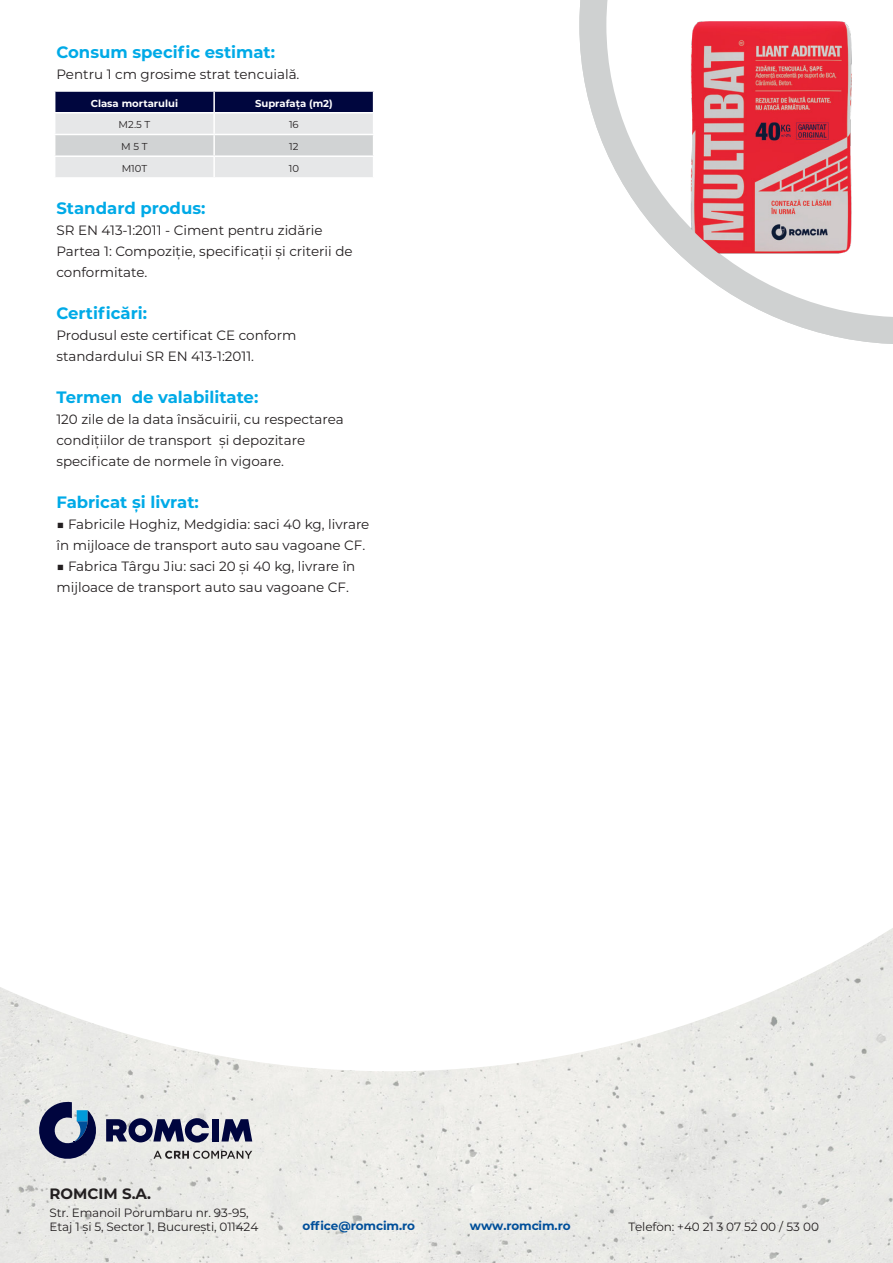
<style>
.page{position:relative;width:893px;height:1263px;background:#fff}
.page>*{position:absolute;margin:0;border:0;box-sizing:border-box;transform-origin:0 0}
.t1{font:700 16.5px "Montserrat";color:#00aae7}
.t2{font:700 15px "Montserrat";color:#231f20}
.t3{font:13.5px/21px "Montserrat";color:#231f20}
.t4{font:12px/14.4px "Montserrat";letter-spacing:-.01em;color:#231f20}
.t5{font:700 12px "Montserrat";letter-spacing:-.01em;color:#004f9a}
.t6{font:700 10.05px "Montserrat";color:#fff}
.t7{font:10.05px "Montserrat";color:#231f20}
</style>
<div class="page">
<div style="left:0;top:1071px;width:893px;height:192px;background:#eaeae7"></div>
<svg style="left:0;top:928px;width:893px;height:143px"></svg>
<svg style="left:154px;top:1151px;width:98px;height:8px"></svg>
<svg style="left:221px;top:1119px;width:31px;height:22px"></svg>
<div style="left:212px;top:1119px;width:7px;height:22px;background:#00053e"></div>
<svg style="left:106px;top:1118px;width:103px;height:24px;background:#575a7c"></svg>
<svg style="left:36px;top:1101px;width:63px;height:60px;background:#737d98"></svg>
<svg style="left:579px;top:0;width:314px;height:344px"></svg>
<img style="left:674px;top:1px;width:193px;height:272px">
<svg style="left:54px;top:91px;width:320px;height:86px;background:#adafbd"></svg>
<p class="t1" style="left:56px;top:41px;width:220px">Consum specific estimat:</p>
<p class="t3" style="left:56px;top:64px;width:245px">Pentru 1 cm grosime strat tencuială.</p>
<p class="t6" style="left:91px;top:96px;width:89px">Clasa mortarului</p>
<p class="t6" style="left:255px;top:96px;width:79px">Suprafața (m2)</p>
<p class="t7" style="left:119px;top:118px;width:33px">M2.5 T</p>
<p class="t7" style="left:289px;top:118px;width:11px">16</p>
<p class="t7" style="left:121px;top:140px;width:28px">M 5 T</p>
<p class="t7" style="left:289px;top:140px;width:11px">12</p>
<p class="t7" style="left:122px;top:161px;width:27px">M10T</p>
<p class="t7" style="left:289px;top:161px;width:12px">10</p>
<p class="t1" style="left:56px;top:196px;width:151px">Standard produs:</p>
<p class="t3" style="left:56px;top:219px;width:298px">SR EN 413-1:2011 - Ciment pentru zidărie<br>Partea 1: Compoziție, specificații și criterii de conformitate.</p>
<p class="t1" style="left:56px;top:301px;width:92px">Certificări:</p>
<p class="t3" style="left:56px;top:324px;width:241px">Produsul este certificat CE conform standardului SR EN 413-1:2011.</p>
<p class="t1" style="left:56px;top:385px;width:203px">Termen de valabilitate:</p>
<p class="t3" style="left:56px;top:408px;width:289px">120 zile de la data însăcuirii, cu respectarea condițiilor de transport și depozitare specificate de normele în vigoare.</p>
<p class="t1" style="left:56px;top:490px;width:144px">Fabricat și livrat:</p>
<p class="t3" style="left:56px;top:513px;width:315px">■ Fabricile Hoghiz, Medgidia: saci 40 kg, livrare în mijloace de transport auto sau vagoane CF.</p>
<p class="t3" style="left:56px;top:555px;width:301px">■ Fabrica Târgu Jiu: saci 20 și 40 kg, livrare în mijloace de transport auto sau vagoane CF.</p>
<p class="t2" style="left:50px;top:1182px;width:103px">ROMCIM S.A.</p>
<p class="t4" style="left:50px;top:1205px;width:210px">Str. Emanoil Porumbaru nr. 93-95,<br>Etaj 1 și 5, Sector 1, București, 011424</p>
<p class="t5" style="left:303px;top:1217px;width:114px">office@romcim.ro</p>
<p class="t5" style="left:470px;top:1217px;width:102px">www.romcim.ro</p>
<p class="t4" style="left:628px;top:1218px;width:192px">Telefon: +40 21 3 07 52 00 / 53 00</p>
</div>
